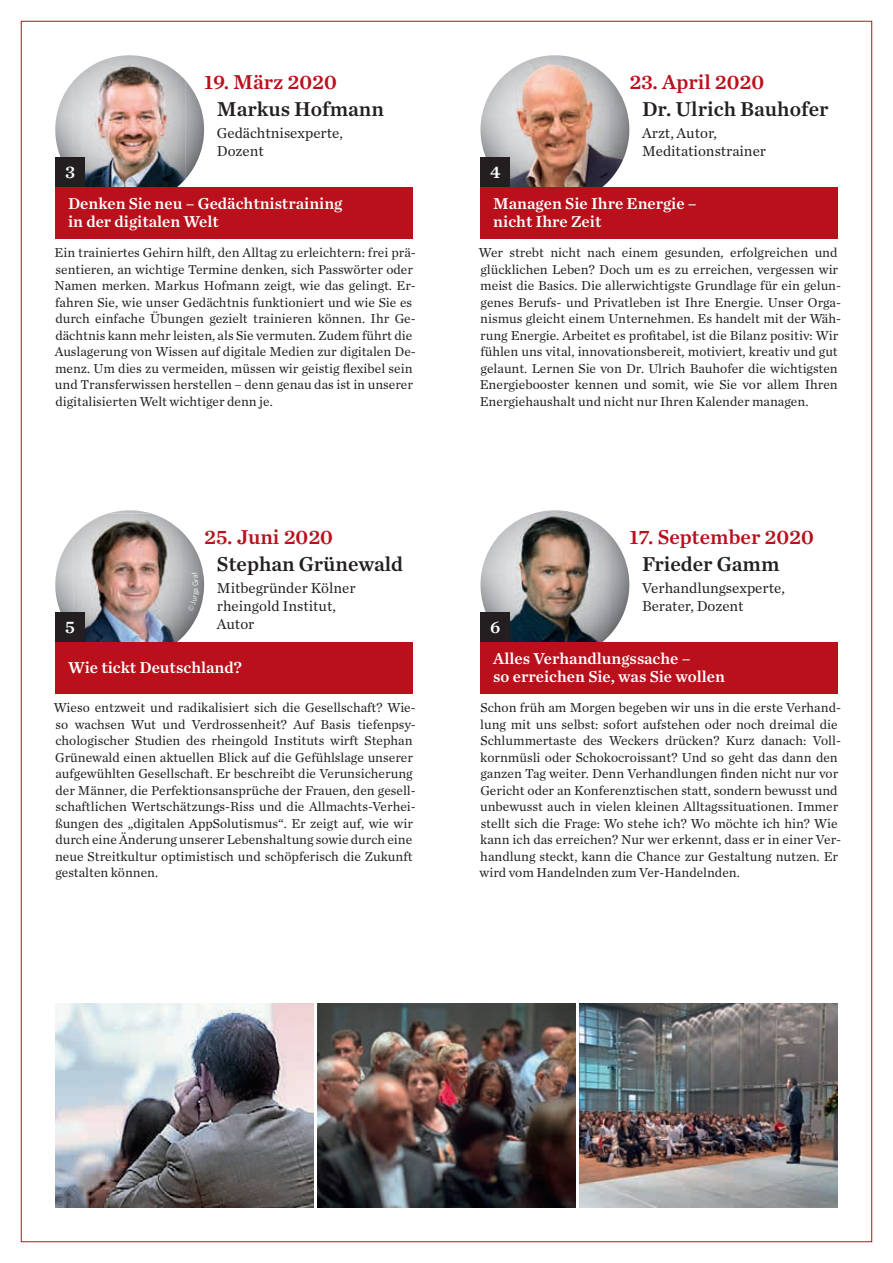
<style>
.page{position:relative;width:893px;height:1263px;background:#fff}
.page>*{position:absolute;margin:0;border:0;box-sizing:border-box;transform-origin:0 0}
.t1{font:21px "Chronicle Text G1 Semi";color:#231f20}
.t2{font:21px "Chronicle Text G1 Semi";color:#ba101c}
.t3{font:18px "Chronicle Text G1 Semi";color:#fff}
.t4{font:16.5px/18px "Chronicle Text G1 Semi";color:#fff}
.t5{font:15px/18px "Chronicle Text G1";color:#231f20}
.t6{font:13.5px/16.5px "Chronicle Text G1";color:#231f20}
</style>
<div class="page">
<img style="left:580px;top:1003px;width:258px;height:205px">
<img style="left:317px;top:1003px;width:258px;height:205px">
<img style="left:55px;top:1003px;width:258px;height:205px">
<img style="left:55px;top:55px;width:149px;height:149px;border-radius:50%">
<img style="left:74px;top:55px;width:55px;height:132px">
<img style="left:186px;top:128px;width:18px;height:50px">
<div style="left:55px;top:187px;width:357px;height:51px;background:#ba101c"></div>
<div style="left:55px;top:157px;width:30px;height:30px;background:#231f20"></div>
<img style="left:480px;top:55px;width:149px;height:149px;border-radius:50%">
<img style="left:480px;top:88px;width:14px;height:44px">
<img style="left:611px;top:123px;width:18px;height:56px">
<div style="left:480px;top:187px;width:358px;height:51px;background:#ba101c"></div>
<div style="left:480px;top:157px;width:30px;height:30px;background:#231f20"></div>
<img style="left:480px;top:510px;width:149px;height:149px;border-radius:50%">
<img style="left:480px;top:535px;width:19px;height:77px">
<svg style="left:611px;top:623px;width:8px;height:11px"></svg>
<div style="left:480px;top:642px;width:358px;height:51px;background:#ba101c"></div>
<div style="left:480px;top:612px;width:30px;height:30px;background:#231f20"></div>
<img style="left:55px;top:510px;width:149px;height:149px;border-radius:50%">
<img style="left:131px;top:640px;width:48px;height:2px">
<img style="left:179px;top:622px;width:4px;height:19px">
<img style="left:201px;top:564px;width:3px;height:42px">
<img style="left:110px;top:510px;width:39px;height:3px">
<img style="left:73px;top:513px;width:58px;height:129px">
<svg style="left:55px;top:579px;width:2px;height:21px"></svg>
<img style="left:183px;top:533px;width:18px;height:104px">
<div style="left:55px;top:642px;width:357px;height:51px;background:#ba101c"></div>
<div style="left:55px;top:612px;width:30px;height:30px;background:#231f20"></div>
<svg style="left:188px;top:572px;width:11px;height:40px"></svg>
<h2 class="t3" style="left:65px;top:158px;width:12px">3</h2>
<h1 class="t2" style="left:204px;top:66px;width:134px">19. März 2020</h1>
<h1 class="t1" style="left:217px;top:92px;width:169px">Markus Hofmann</h1>
<p class="t5" style="left:217px;top:123px;width:127px">Gedächtnisexperte,<br>Dozent</p>
<p class="t4" style="left:68px;top:194px;width:276px">Denken Sie neu – Gedächtnistraining in der digitalen Welt</p>
<p class="t6" style="left:55px;top:244px;width:363px">Ein trainiertes Gehirn hilft, den Alltag zu erleichtern: frei prä&shy;sentieren, an wichtige Termine denken, sich Passwörter oder Namen merken. Markus Hofmann zeigt, wie das gelingt. Er&shy;fahren Sie, wie unser Gedächtnis funktioniert und wie Sie es durch einfache Übungen gezielt trainieren können. Ihr Ge&shy;dächtnis kann mehr leisten, als Sie vermuten. Zudem führt die Auslagerung von Wissen auf digitale Medien zur digitalen De&shy;menz. Um dies zu vermeiden, müssen wir geistig flexibel sein und Transferwissen herstellen – denn genau das ist in unserer digitalisierten Welt wichtiger denn je.</p>
<h1 class="t2" style="left:204px;top:521px;width:130px">25. Juni 2020</h1>
<h1 class="t1" style="left:217px;top:547px;width:188px">Stephan Grünewald</h1>
<p class="t5" style="left:217px;top:578px;width:140px">Mitbegründer Kölner rheingold Institut,</p>
<h2 class="t3" style="left:65px;top:613px;width:11px">5</h2>
<p class="t5" style="left:217px;top:614px;width:39px">Autor</p>
<p class="t4" style="left:68px;top:658px;width:175px">Wie tickt Deutschland?</p>
<p class="t6" style="left:54px;top:699px;width:364px">Wieso entzweit und radikalisiert sich die Gesellschaft? Wie&shy;so wachsen Wut und Verdrossenheit? Auf Basis tiefenpsy&shy;chologischer Studien des rheingold Instituts wirft Stephan Grünewald einen aktuellen Blick auf die Gefühlslage unserer aufgewühlten Gesellschaft. Er beschreibt die Verunsicherung der Männer, die Perfektionsansprüche der Frauen, den gesell&shy;schaftlichen Wertschätzungs-Riss und die Allmachts-Verhei&shy;ßungen des „digitalen AppSolutismus“. Er zeigt auf, wie wir durch eine Änderung unserer Lebenshaltung sowie durch eine neue Streitkultur optimistisch und schöpferisch die Zukunft gestalten können.</p>
<h2 class="t3" style="left:490px;top:158px;width:12px">4</h2>
<h1 class="t2" style="left:629px;top:66px;width:136px">23. April 2020</h1>
<h1 class="t1" style="left:642px;top:92px;width:188px">Dr. Ulrich Bauhofer</h1>
<p class="t5" style="left:642px;top:123px;width:126px">Arzt, Autor,<br>Meditationstrainer</p>
<p class="t4" style="left:493px;top:194px;width:205px">Managen Sie Ihre Energie – nicht Ihre Zeit</p>
<p class="t6" style="left:479px;top:244px;width:364px">Wer strebt nicht nach einem gesunden, erfolgreichen und glücklichen Leben? Doch um es zu erreichen, vergessen wir meist die Basics. Die allerwichtigste Grundlage für ein gelun&shy;genes Berufs- und Privatleben ist Ihre Energie. Unser Orga&shy;nismus gleicht einem Unternehmen. Es handelt mit der Wäh&shy;rung Energie. Arbeitet es profitabel, ist die Bilanz positiv: Wir fühlen uns vital, innovationsbereit, motiviert, kreativ und gut gelaunt. Lernen Sie von Dr. Ulrich Bauhofer die wichtigsten Energiebooster kennen und somit, wie Sie vor allem Ihren Energiehaushalt und nicht nur Ihren Kalender managen.</p>
<h2 class="t3" style="left:490px;top:613px;width:12px">6</h2>
<h1 class="t2" style="left:629px;top:521px;width:186px">17. September 2020</h1>
<h1 class="t1" style="left:642px;top:547px;width:139px">Frieder Gamm</h1>
<p class="t5" style="left:642px;top:578px;width:144px">Verhandlungsexperte,<br>Berater, Dozent</p>
<p class="t4" style="left:493px;top:649px;width:233px">Alles Verhandlungssache –<br>so erreichen Sie, was Sie wollen</p>
<p class="t6" style="left:480px;top:699px;width:363px">Schon früh am Morgen begeben wir uns in die erste Verhand&shy;lung mit uns selbst: sofort aufstehen oder noch dreimal die Schlummertaste des Weckers drücken? Kurz danach: Voll&shy;kornmüsli oder Schokocroissant? Und so geht das dann den ganzen Tag weiter. Denn Verhandlungen finden nicht nur vor Gericht oder an Konferenztischen statt, sondern bewusst und unbewusst auch in vielen kleinen Alltagssituationen. Immer stellt sich die Frage: Wo stehe ich? Wo möchte ich hin? Wie kann ich das erreichen? Nur wer erkennt, dass er in einer Ver&shy;handlung steckt, kann die Chance zur Gestaltung nutzen. Er wird vom Handelnden zum Ver-Handelnden.</p>
</div>
